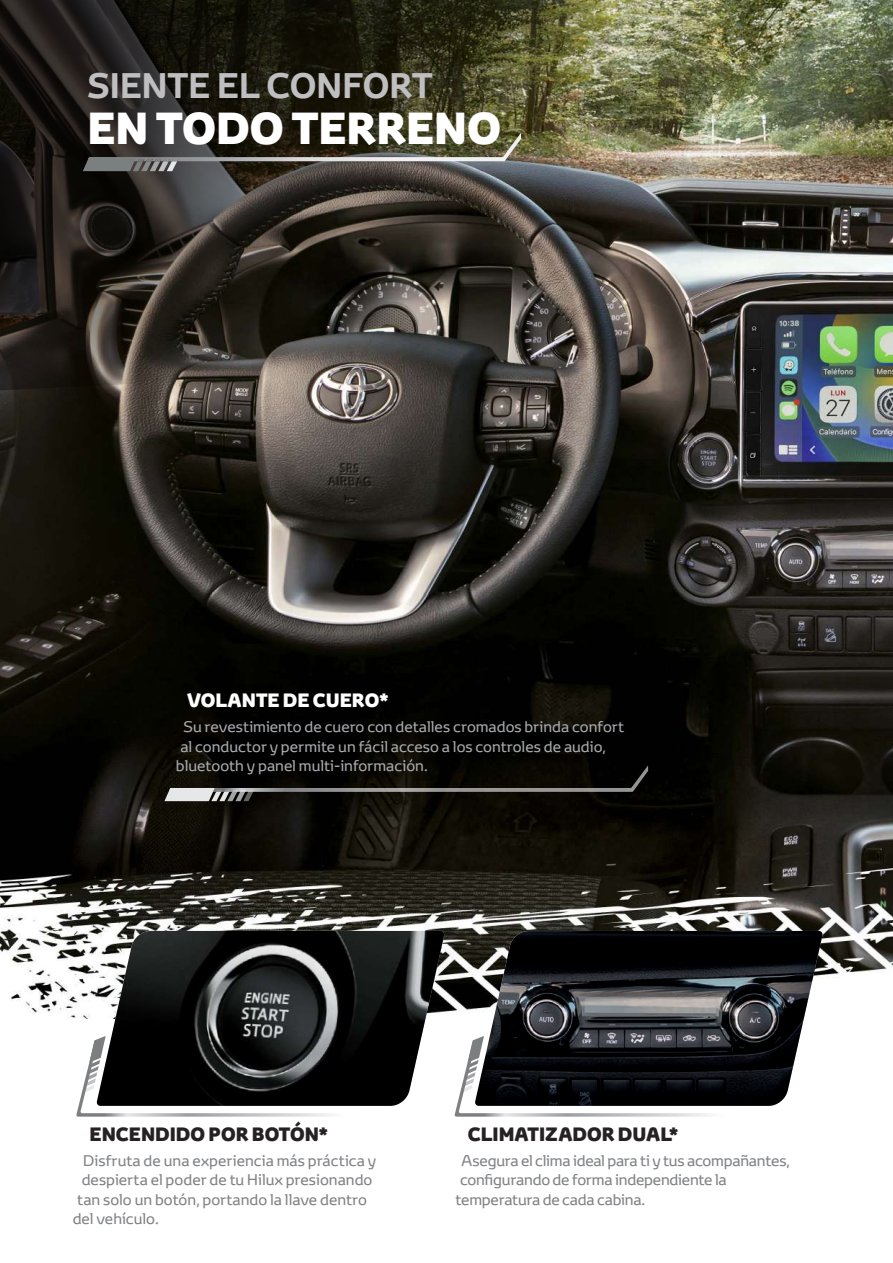
<style>
.page{position:relative;width:893px;height:1263px;background:#fff}
.page>*{position:absolute;margin:0;border:0;box-sizing:border-box;transform-origin:0 0}
.t1{font:800 43.5px "Toyota Display";color:#fff}
.t2{font:700 34.5px "Toyota Display";color:#bfbec0}
.t3{font:800 18.75px "Toyota Display";color:#262123}
.t4{font:800 18.75px "Toyota Display";color:#fff}
.t5{font:15px "Toyota Display";letter-spacing:-.005em;color:#808285}
.t6{font:15px "Toyota Display";color:#a8aaad}
</style>
<div class="page">
<img style="left:0;top:0;width:893px;height:1018px">
<img style="left:0;top:0;width:708px;height:393px">
<img style="left:96px;top:931px;width:349px;height:170px">
<svg style="left:76px;top:1036px;width:327px;height:81px"></svg>
<svg style="left:454px;top:1039px;width:257px;height:78px"></svg>
<img style="left:475px;top:931px;width:348px;height:175px">
<svg style="left:83px;top:133px;width:438px;height:38px;background:#4d4b42"></svg>
<svg style="left:164px;top:765px;width:484px;height:36px;background:#201f1b"></svg>
<h2 class="t2" style="left:88px;top:62px;width:347px">SIENTE EL CONFORT</h2>
<h1 class="t1" style="left:87px;top:98px;width:415px">EN TODO TERRENO</h1>
<p class="t4" style="left:187px;top:686px;width:203px">VOLANTE DE CUERO*</p>
<p class="t6" style="left:183px;top:717px;width:442px">Su revestimiento de cuero con detalles cromados brinda confort</p>
<p class="t6" style="left:180px;top:736px;width:427px">al conductor y permite un fácil acceso a los controles de audio,</p>
<p class="t6" style="left:176px;top:756px;width:253px">bluetooth y panel multi-información.</p>
<p class="t3" style="left:90px;top:1121px;width:240px">ENCENDIDO POR BOTÓN*</p>
<p class="t5" style="left:83px;top:1150px;width:294px">Disfruta de una experiencia más práctica y</p>
<p class="t5" style="left:82px;top:1170px;width:292px">despierta el poder de tu Hilux presionando</p>
<p class="t5" style="left:77px;top:1189px;width:291px">tan solo un botón, portando la llave dentro</p>
<p class="t5" style="left:73px;top:1209px;width:88px">del vehículo.</p>
<p class="t3" style="left:468px;top:1121px;width:212px">CLIMATIZADOR DUAL*</p>
<p class="t5" style="left:461px;top:1150px;width:330px">Asegura el clima ideal para ti y tus acompañantes,</p>
<p class="t5" style="left:460px;top:1170px;width:268px">configurando de forma independiente la</p>
<p class="t5" style="left:455px;top:1189px;width:191px">temperatura de cada cabina.</p>
</div>
